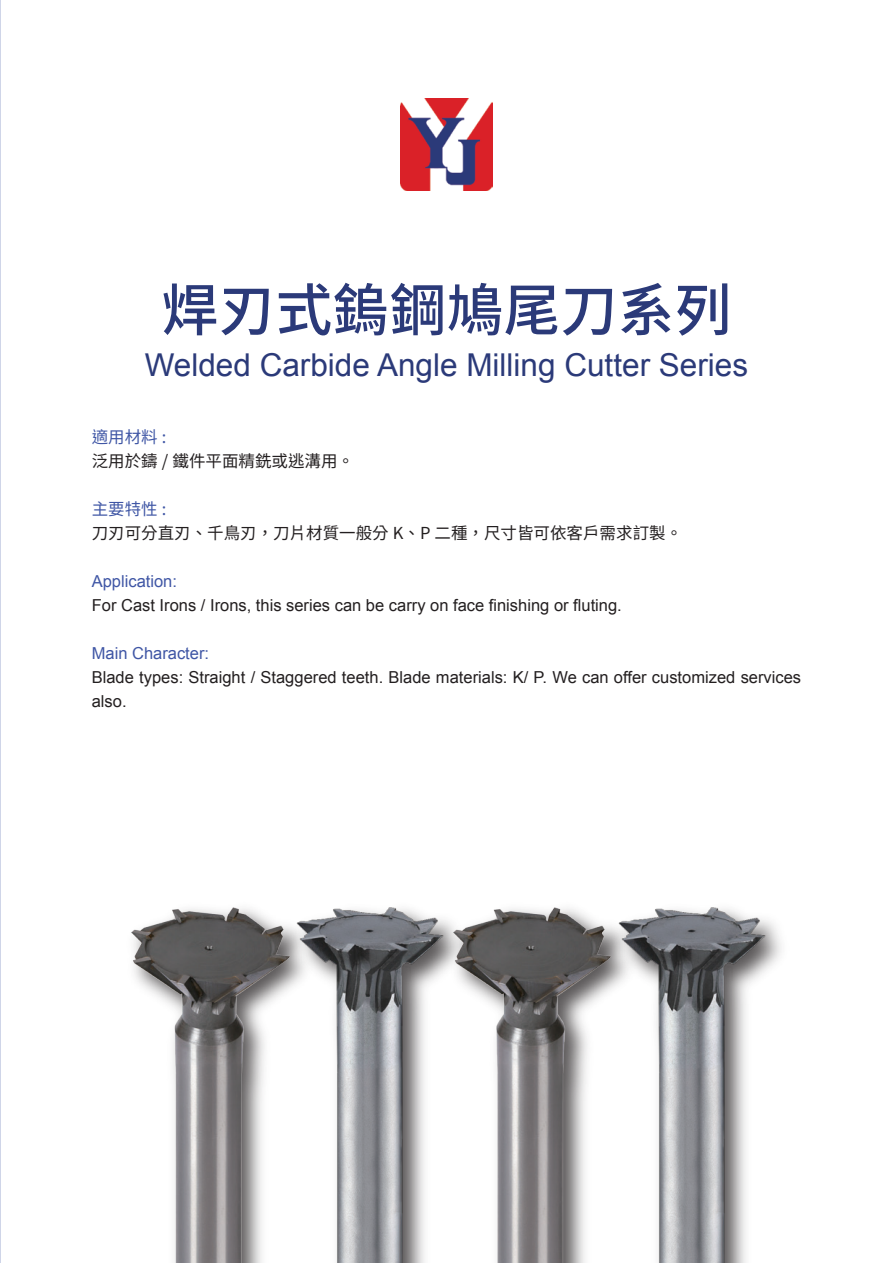
<style>
.page{position:relative;width:893px;height:1263px;background:#fff}
.page>*{position:absolute;margin:0;border:0;box-sizing:border-box;transform-origin:0 0}
.t1{font:500 57px "Noto Sans CJ Ktc";color:#2b3a79}
.t2{font:31.5px "Arial";color:#2b3a79}
.t3{font:16.5px/24px "Arial";color:#231f20}
.t4{font:16.5px "Noto Sans CJ Ktc";color:#231f20}
.t5{font:16.5px "Arial";color:#3f56a5}
.t6{font:16.5px "Noto Sans CJ Ktc";color:#3f56a5}
</style>
<div class="page">
<svg style="left:0;top:385px;width:1px;height:878px"></svg>
<img style="left:323px;top:907px;width:118px;height:356px">
<img style="left:645px;top:907px;width:137px;height:356px">
<img style="left:293px;top:918px;width:30px;height:68px">
<img style="left:131px;top:907px;width:162px;height:356px">
<img style="left:441px;top:907px;width:204px;height:356px">
<img style="left:401px;top:98px;width:91px;height:92px">
<h1 class="t1" style="left:161px;top:278px;width:572px">焊刃式鎢鋼鳩尾刀系列</h1>
<h2 class="t2" style="left:145px;top:344px;width:605px">Welded Carbide Angle Milling Cutter Series</h2>
<p class="t6" style="left:92px;top:428px;width:76px">適用材料 :</p>
<p class="t4" style="left:92px;top:452px;width:264px">泛用於鑄 / 鐵件平面精銑或逃溝用。</p>
<p class="t6" style="left:92px;top:500px;width:76px">主要特性 :</p>
<p class="t4" style="left:92px;top:524px;width:592px">刀刃可分直刃、千鳥刃，刀片材質一般分 K、P 二種，尺寸皆可依客戶需求訂製。</p>
<p class="t5" style="left:92px;top:570px;width:87px">Application:</p>
<p class="t3" style="left:92px;top:593px;width:532px">For Cast Irons / Irons, this series can be carry on face finishing or fluting.</p>
<p class="t5" style="left:92px;top:642px;width:119px">Main Character:</p>
<p class="t3" style="left:92px;top:665px;width:711px">Blade types: Straight / Staggered teeth. Blade materials: K/ P. We can offer customized services also.</p>
</div>
